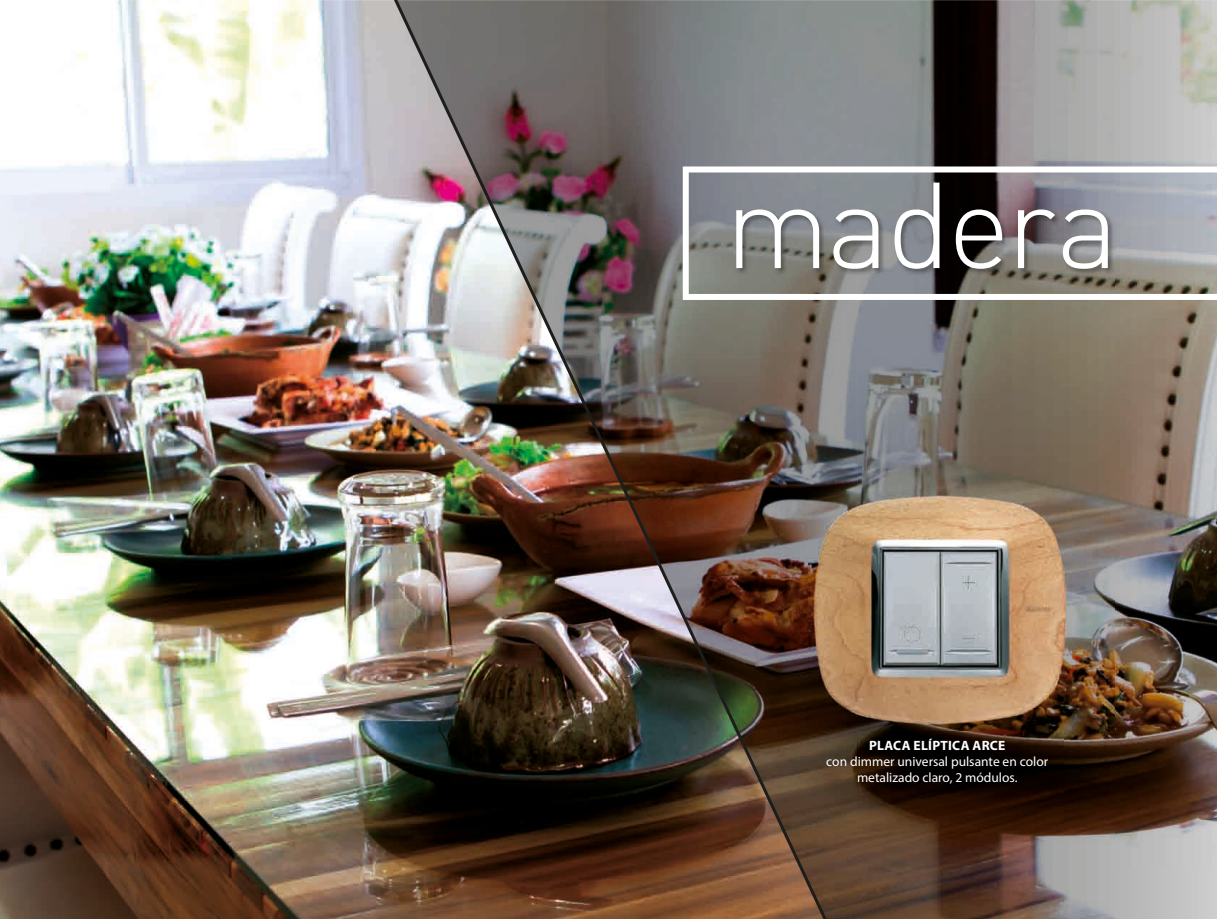
<style>
.page{position:relative;width:1217px;height:919px;background:#fff}
.page>*{position:absolute;margin:0;border:0;box-sizing:border-box;transform-origin:0 0}
.t1{font:300 120px "DIN Pro";letter-spacing:-.03em;color:#fff}
.t2{font:13.5px/16.2px "Myriad Pro";color:#fff;text-align:center}
.t3{font:700 13.5px "Myriad Pro";letter-spacing:.02em;color:#fff}
</style>
<div class="page">
<img style="left:0;top:0;width:394px;height:918px">
<img style="left:826px;top:0;width:390px;height:166px">
<img style="left:1114px;top:300px;width:102px;height:618px">
<img style="left:857px;top:300px;width:257px;height:210px">
<img style="left:826px;top:300px;width:31px;height:618px">
<img style="left:1063px;top:510px;width:51px;height:408px">
<img style="left:857px;top:730px;width:206px;height:188px">
<img style="left:394px;top:0;width:432px;height:918px">
<img style="left:808px;top:489px;width:263px;height:241px">
<svg style="left:682px;top:166px;width:534px;height:134px;background:#878788"></svg>
<h1 class="t1" style="left:724px;top:143px;width:396px">madera</h1>
<p class="t3" style="left:868px;top:736px;width:138px">PLACA ELÍPTICA ARCE</p>
<p class="t2" style="left:826px;top:753px;width:223px">con dimmer universal pulsante en color metalizado claro, 2 módulos.</p>
</div>
